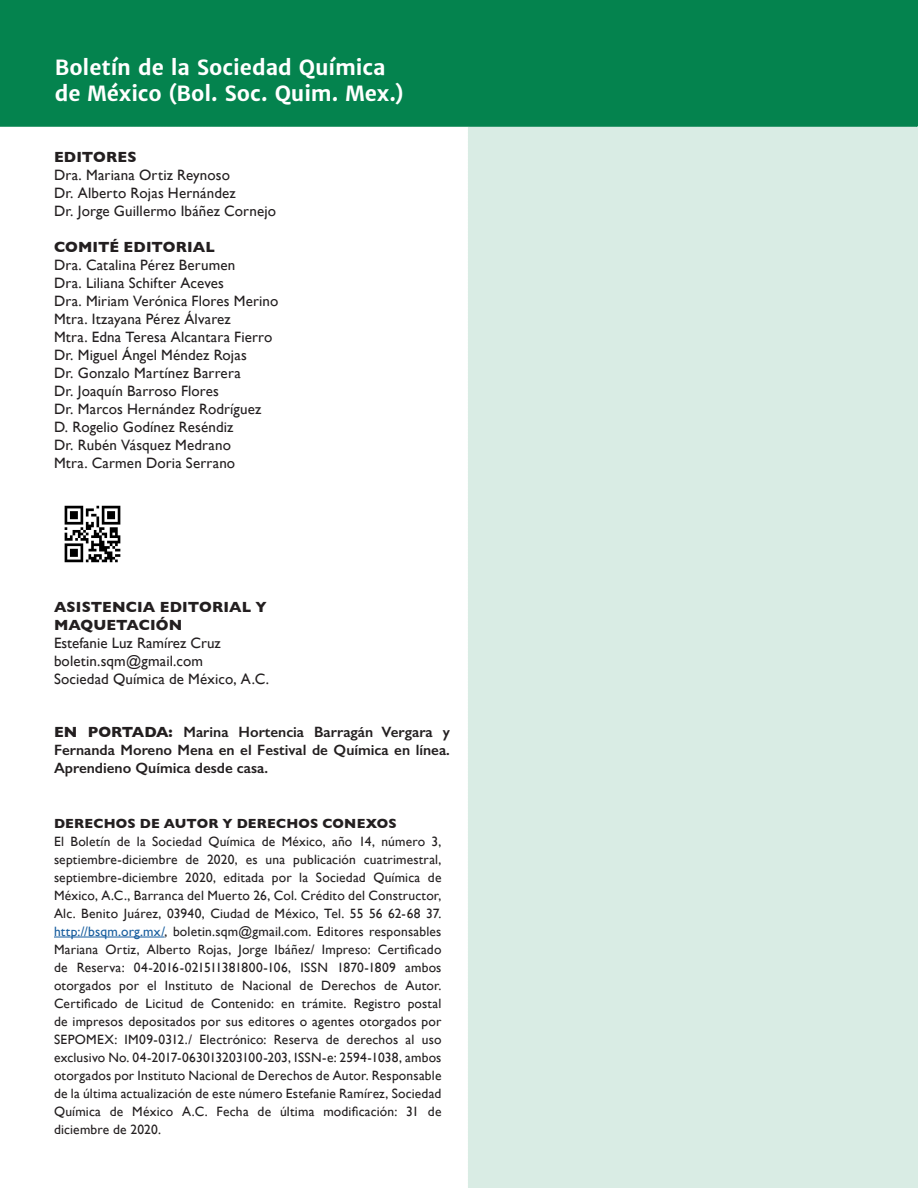
<style>
.page{position:relative;width:918px;height:1188px;background:#fff}
.page>*{position:absolute;margin:0;border:0;box-sizing:border-box;transform-origin:0 0}
.t1{font:700 21px/25.2px "Merriweather Sans";letter-spacing:-.005em;color:#fff}
.t2{font:15px/18px "Gill Sans";letter-spacing:.01em;color:#231f20}
.t3{font:600 15px/18px "Gill Sans";color:#231f20;text-align:justify}
.t4{font:700 15px/18px "Gill Sans";letter-spacing:.005em;color:#231f20}
.t5{font:13.5px/18px "Gill Sans";letter-spacing:.015em;color:#231f20;text-align:justify}
.t6{font:700 13.5px "Gill Sans";letter-spacing:.015em;color:#231f20}
.s1{font-weight:700}
.s2{color:#175d9e}
</style>
<div class="page">
<div style="left:0;top:0;width:918px;height:127px;background:#04834e"></div>
<hr style="left:54px;top:937px;width:111px;height:1px;background:#175d9e">
<img style="left:64px;top:505px;width:57px;height:58px">
<div style="left:468px;top:126px;width:450px;height:1062px;background:#d9ece4"></div>
<h1 class="t1" style="left:55px;top:55px;width:350px">Boletín de la Sociedad Química de México (Bol. Soc. Quim. Mex.)</h1>
<p class="t4" style="left:54px;top:148px;width:84px">EDITORES</p>
<p class="t2" style="left:54px;top:166px;width:224px">Dra. Mariana Ortiz Reynoso<br>Dr. Alberto Rojas Hernández<br>Dr. Jorge Guillermo Ibáñez Cornejo</p>
<p class="t4" style="left:54px;top:238px;width:162px">COMITÉ EDITORIAL</p>
<p class="t2" style="left:54px;top:256px;width:226px">Dra. Catalina Pérez Berumen<br>Dra. Liliana Schifter Aceves<br>Dra. Miriam Verónica Flores Merino<br>Mtra. Itzayana Pérez Álvarez<br>Mtra. Edna Teresa Alcantara Fierro<br>Dr. Miguel Ángel Méndez Rojas<br>Dr. Gonzalo Martínez Barrera<br>Dr. Joaquín Barroso Flores<br>Dr. Marcos Hernández Rodríguez<br>D. Rogelio Godínez Reséndiz<br>Dr. Rubén Vásquez Medrano<br>Mtra. Carmen Doria Serrano</p>
<p class="t4" style="left:54px;top:598px;width:214px">ASISTENCIA EDITORIAL Y<br>MAQUETACIÓN</p>
<p class="t2" style="left:54px;top:634px;width:217px">Estefanie Luz Ramírez Cruz boletin.sqm@gmail.com<br>Sociedad Química de México, A.C.</p>
<p class="t3" style="left:54px;top:723px;width:398px"><span class="s1">EN PORTADA:</span> Marina Hortencia Barragán Vergara y Fernanda Moreno Mena en el Festival de Química en línea.<br>Aprendieno Química desde casa.</p>
<p class="t6" style="left:54px;top:813px;width:344px">DERECHOS DE AUTOR Y DERECHOS CONEXOS</p>
<p class="t5" style="left:54px;top:832px;width:389px">El Boletín de la Sociedad Química de México, año 14, número 3, septiembre-diciembre de 2020, es una publicación cuatrimestral, septiembre-diciembre 2020, editada por la Sociedad Química de México, A.C., Barranca del Muerto 26, Col. Crédito del Constructor, Alc. Benito Juárez, 03940, Ciudad de México, Tel. 55 56 62-68 37. <span class="s2">http://bsqm.org.mx/</span>, boletin.sqm@gmail.com. Editores responsables Mariana Ortiz, Alberto Rojas, Jorge Ibáñez/ Impreso: Certificado de Reserva: 04-2016-021511381800-106, ISSN 1870-1809 ambos otorgados por el Instituto de Nacional de Derechos de Autor.<br>Certificado de Licitud de Contenido: en trámite. Registro postal de impresos depositados por sus editores o agentes otorgados por SEPOMEX: IM09-0312./ Electrónico: Reserva de derechos al uso exclusivo No. 04-2017-063013203100-203, ISSN-e: 2594-1038, ambos otorgados por Instituto Nacional de Derechos de Autor. Responsable de la última actualización de este número Estefanie Ramírez, Sociedad Química de México A.C. Fecha de última modificación: 31 de diciembre de 2020.</p>
</div>
